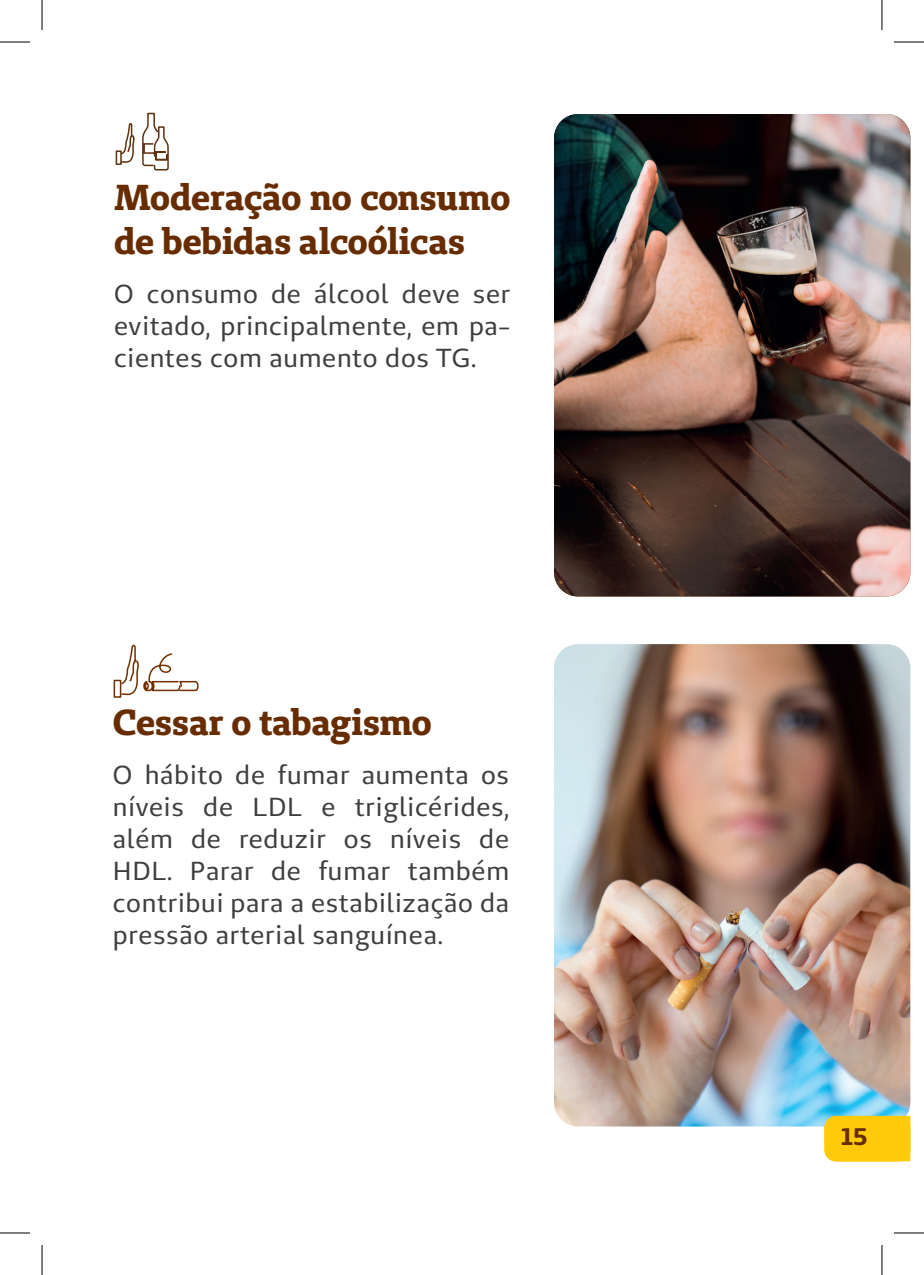
<style>
.page{position:relative;width:924px;height:1275px;background:#fff}
.page>*{position:absolute;margin:0;border:0;box-sizing:border-box;transform-origin:0 0}
.t1{font:700 36px/44px "Unimed Slab";letter-spacing:-.01em;color:#672c00}
.t2{font:26px/32px "Unimed Sans";letter-spacing:.03em;color:#3e3e3f;text-align:justify}
.t3{font:700 24px "Unimed Sans";color:#672c00}
</style>
<div class="page">
<img style="left:554px;top:114px;width:355px;height:482px">
<img style="left:554px;top:644px;width:355px;height:482px">
<div style="left:824px;top:1115px;width:85px;height:46px;background:#feca0a"></div>
<svg style="left:113px;top:644px;width:86px;height:54px"></svg>
<svg style="left:115px;top:112px;width:54px;height:59px"></svg>
<hr style="left:0;top:42px;width:30px;height:1px;background:#000">
<hr style="left:893px;top:42px;width:30px;height:1px;background:#000">
<hr style="left:0;top:1232px;width:30px;height:1px;background:#000">
<hr style="left:893px;top:1232px;width:30px;height:1px;background:#000">
<hr style="left:42px;top:0;width:1px;height:30px;background:#000">
<hr style="left:42px;top:1245px;width:1px;height:30px;background:#000">
<hr style="left:881px;top:0;width:1px;height:30px;background:#000">
<hr style="left:881px;top:1245px;width:1px;height:30px;background:#000">
<h1 class="t1" style="left:114px;top:175px;width:397px">Moderação no consumo de bebidas alcoólicas</h1>
<p class="t2" style="left:114px;top:278px;width:397px">O consumo de álcool deve ser evitado, principalmente, em pa&shy;cientes com aumento dos TG.</p>
<h1 class="t1" style="left:113px;top:699px;width:320px">Cessar o tabagismo</h1>
<p class="t2" style="left:113px;top:758px;width:397px">O hábito de fumar aumenta os níveis de LDL e triglicérides, além de reduzir os níveis de HDL. Parar de fumar também contribui para a estabilização da pressão arterial sanguínea.</p>
<p class="t3" style="left:841px;top:1121px;width:27px">15</p>
</div>
